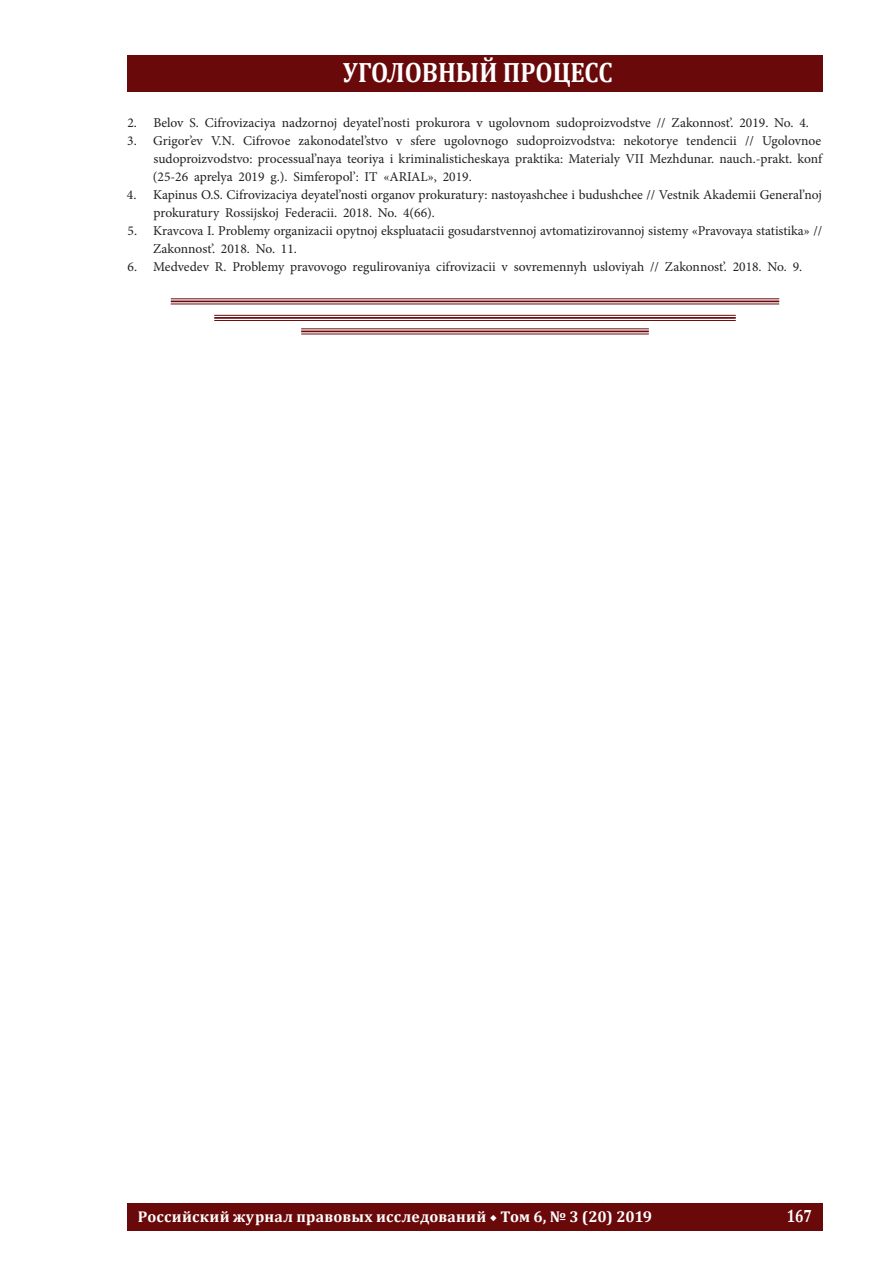
<style>
.page{position:relative;width:896px;height:1266px;background:#fff}
.page>*{position:absolute;margin:0;border:0;box-sizing:border-box;transform-origin:0 0}
.t1{font:700 28.2px "Cambria";color:#fff;scale:.88 1}
.t2{font:700 17.85px "Cambria";color:#fff;scale:.8 1}
.t3{font:700 15.6px "Cambria";letter-spacing:.015em;color:#fff}
.t4{font:13.5px/18px "Minion Pro";color:#231f20}
.s1{font-family:"Minion Pro"}
</style>
<div class="page">
<div style="left:127px;top:55px;width:695px;height:36px;background:#6a090a"></div>
<div style="left:127px;top:1203px;width:695px;height:27px;background:#6a090a"></div>
<hr style="left:171px;top:303px;width:608px;height:1px;background:#6a090a">
<hr style="left:171px;top:300px;width:608px;height:2px;background:#6a090a">
<hr style="left:171px;top:298px;width:608px;height:1px;background:#6a090a">
<hr style="left:214px;top:320px;width:521px;height:1px;background:#6a090a">
<hr style="left:214px;top:317px;width:521px;height:2px;background:#6a090a">
<hr style="left:214px;top:315px;width:521px;height:1px;background:#6a090a">
<hr style="left:301px;top:333px;width:347px;height:1px;background:#6a090a">
<hr style="left:301px;top:330px;width:347px;height:2px;background:#6a090a">
<hr style="left:301px;top:328px;width:347px;height:1px;background:#6a090a">
<h1 class="t1" style="left:343px;top:52px;width:308px">УГОЛОВНЫЙ ПРОЦЕСС</h1>
<p class="t4" style="left:127px;top:113px;width:683px">2. Belov S. Cifrovizaciya nadzornoj deyatel’nosti prokurora v ugolovnom sudoproizvodstve // Zakonnost’. 2019. No. 4.</p>
<p class="t4" style="left:153px;top:131px;width:670px;text-align:justify;text-indent:-26px">3. Grigor’ev V.N. Cifrovoe zakonodatel’stvo v sfere ugolovnogo sudoproizvodstva: nekotorye tendencii // Ugolovnoe sudoproizvodstvo: processual’naya teoriya i kriminalisticheskaya praktika: Materialy VII Mezhdunar. nauch.-prakt. konf (25-26 aprelya 2019 g.). Simferopol’: IT «ARIAL», 2019.</p>
<p class="t4" style="left:153px;top:185px;width:669px;text-indent:-27px">4. Kapinus O.S. Cifrovizaciya deyatel’nosti organov prokuratury: nastoyashchee i budushchee // Vestnik Akademii General’noj prokuratury Rossijskoj Federacii. 2018. No. 4(66).</p>
<p class="t4" style="left:153px;top:221px;width:670px;text-indent:-26px">5. Kravcova I. Problemy organizacii opytnoj ekspluatacii gosudarstvennoj avtomatizirovannoj sistemy «Pravovaya statistika» //<br>Zakonnost’. 2018. No. 11.</p>
<p class="t4" style="left:127px;top:257px;width:676px">6. Medvedev R. Problemy pravovogo regulirovaniya cifrovizacii v sovremennyh usloviyah // Zakonnost’. 2018. No. 9.</p>
<p class="t3" style="left:138px;top:1205px;width:515px">Российский журнал правовых исследований <span class="s1">◆</span> Том 6, № 3 (20) 2019</p>
<h2 class="t2" style="left:786px;top:1203px;width:33px">167</h2>
</div>
